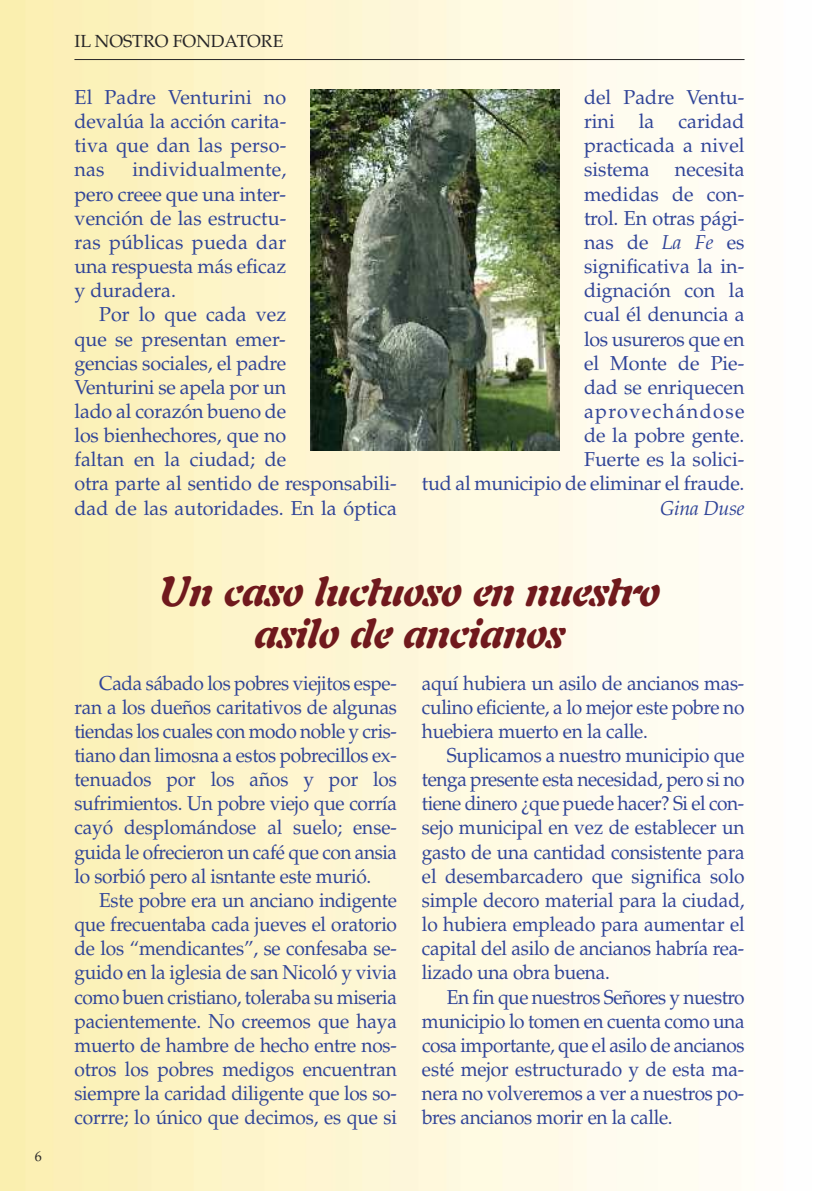
<style>
.page{position:relative;width:819px;height:1191px;background:#fff}
.page>*{position:absolute;margin:0;border:0;box-sizing:border-box;transform-origin:0 0}
.t1{font:italic 900 42px/42px "Auriol LT Std";letter-spacing:-.005em;color:#70191d;text-align:center;scale:.94 1}
.t2{font:20.12px/24.2px "Palatino LT Std";letter-spacing:-.01em;color:#304498;text-align:justify;scale:.95 1}
.t3{font:20.12px/24.2px "Palatino LT Std";letter-spacing:-.01em;color:#304498;text-align:justify}
.t4{font:italic 20.12px "Palatino LT Std";letter-spacing:-.01em;color:#304498}
.t5{font:17.5px "Palatino LT Std";color:#272627}
.t6{font:14px "Palatino LT Std";color:#272627}
.s1{font-style:italic}
</style>
<div class="page">
<img style="left:0;top:0;width:745px;height:1191px">
<hr style="left:74px;top:59px;width:670px;height:1px;background:#272627">
<img style="left:311px;top:89px;width:248px;height:361px">
<p class="t6" style="left:35px;top:1151px;width:8px">6</p>
<p class="t5" style="left:74px;top:34px;width:210px">IL NOSTRO FONDATORE</p>
<p class="t3" style="left:74px;top:87px;width:213px">El Padre Venturini no devalúa la acción carita&shy;tiva que dan las perso&shy;nas</p>
<p class="t3" style="left:74px;top:160px;width:213px;text-indent:58px">individualmente, pero creee que una inter&shy;vención de las estructu&shy;ras públicas pueda dar una respuesta más eficaz y duradera.</p>
<p class="t3" style="left:74px;top:305px;width:324px;text-align:left;text-indent:25px">Por lo que cada vez<br>que se presentan emer-<br>gencias sociales, el padre<br>Venturini se apela por un<br>lado al corazón bueno de<br>los bienhechores, que no<br>faltan en la ciudad; de<br>otra parte al sentido de responsabili&shy;dad de las autoridades. En la óptica</p>
<p class="t3" style="left:584px;top:87px;width:162px">del Padre Ventu&shy;rini la caridad practicada a nivel sistema</p>
<p class="t3" style="left:422px;top:160px;width:324px;text-align:right">necesita<br>medidas de con-<br>trol. En otras pági-<br>nas de <span class="s1">La Fe</span> es<br>significativa la in-<br>dignación con la<br>cual él denuncia a<br>los usureros que en<br>el Monte de Pie-<br>dad se enriquecen aprovechándose<br>de la pobre gente.<br>Fuerte es la solici-<br>tud al municipio de eliminar el fraude.</p>
<p class="t4" style="left:660px;top:500px;width:86px">Gina Duse</p>
<h1 class="t1" style="left:159px;top:574px;width:534px">Un caso luctuoso en nuestro asilo de ancianos</h1>
<p class="t2" style="left:74px;top:673px;width:341px;text-indent:25px">Cada sábado los pobres viejitos espe&shy;ran a los dueños caritativos de algunas tiendas los cuales con modo noble y cris&shy;tiano dan limosna a estos pobrecillos ex&shy;tenuados por los años y por los sufrimientos. Un pobre viejo que corría cayó desplomándose al suelo; ense&shy;guida le ofrecieron un café que con ansia lo sorbió pero al isntante este murió.</p>
<p class="t2" style="left:74px;top:890px;width:341px;text-indent:25px">Este pobre era un anciano indigente que frecuentaba cada jueves el oratorio de los “mendicantes”, se confesaba se&shy;guido en la iglesia de san Nicoló y vivia como buen cristiano, toleraba su miseria pacientemente. No creemos que haya muerto de hambre de hecho entre nos&shy;otros los pobres medigos encuentran siempre la caridad diligente que los so&shy;corrre; lo único que decimos, es que si</p>
<p class="t2" style="left:422px;top:673px;width:341px">aquí hubiera un asilo de ancianos mas&shy;culino eficiente, a lo mejor este pobre no huebiera muerto en la calle.</p>
<p class="t2" style="left:422px;top:745px;width:341px;text-indent:25px">Suplicamos a nuestro municipio que tenga presente esta necesidad, pero si no tiene dinero ¿que puede hacer? Si el con&shy;sejo municipal en vez de establecer un gasto de una cantidad consistente para el desembarcadero que significa solo simple decoro material para la ciudad, lo hubiera empleado para aumentar el capital del asilo de ancianos habría rea&shy;lizado una obra buena.</p>
<p class="t2" style="left:422px;top:987px;width:341px;text-indent:25px">En fin que nuestros Señores y nuestro municipio lo tomen en cuenta como una cosa importante, que el asilo de ancianos esté mejor estructurado y de esta ma&shy;nera no volveremos a ver a nuestros po&shy;bres ancianos morir en la calle.</p>
</div>
